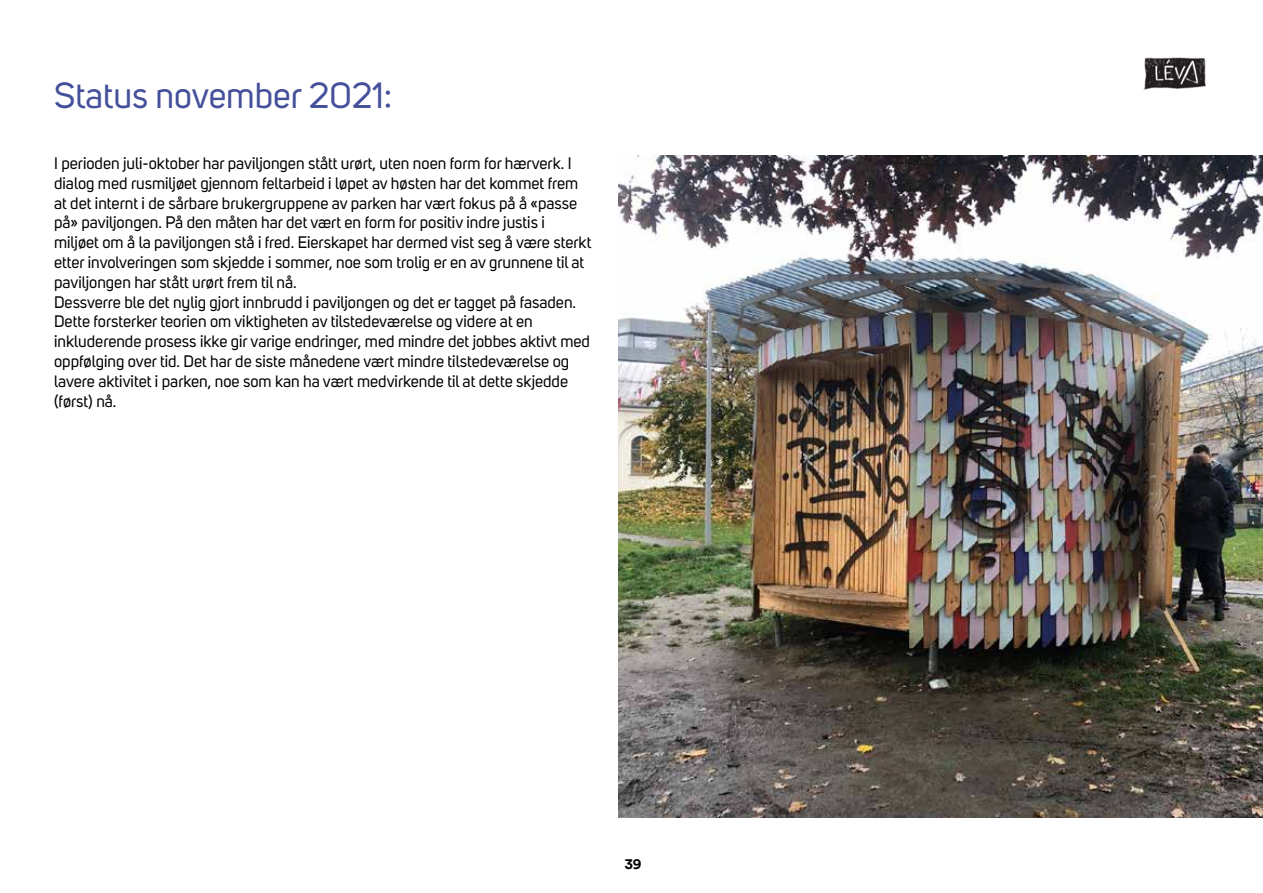
<style>
.page{position:relative;width:1263px;height:893px;background:#fff}
.page>*{position:absolute;margin:0;border:0;box-sizing:border-box;transform-origin:0 0}
.t1{font:36px "Uni Sans";color:#45509b}
.t2{font:16.5px/19.8px "Uni Sans";color:#000}
.t3{font:700 15px "Circular Pro";color:#000}
</style>
<div class="page">
<img style="left:1143px;top:57px;width:63px;height:33px">
<img style="left:619px;top:156px;width:644px;height:662px">
<h1 class="t1" style="left:54px;top:75px;width:340px">Status november 2021:</h1>
<p class="t2" style="left:54px;top:153px;width:539px">I perioden juli-oktober har paviljongen stått urørt, uten noen form for hærverk. I dialog med rusmiljøet gjennom feltarbeid i løpet av høsten har det kommet frem at det internt i de sårbare brukergruppene av parken har vært fokus på å «passe på» paviljongen. På den måten har det vært en form for positiv indre justis i miljøet om å la paviljongen stå i fred. Eierskapet har dermed vist seg å være sterkt etter involveringen som skjedde i sommer, noe som trolig er en av grunnene til at paviljongen har stått urørt frem til nå.<br>Dessverre ble det nylig gjort innbrudd i paviljongen og det er tagget på fasaden.<br>Dette forsterker teorien om viktigheten av tilstedeværelse og videre at en inkluderende prosess ikke gir varige endringer, med mindre det jobbes aktivt med oppfølging over tid. Det har de siste månedene vært mindre tilstedeværelse og lavere aktivitet i parken, noe som kan ha vært medvirkende til at dette skjedde (først) nå.</p>
<p class="t3" style="left:625px;top:853px;width:18px">39</p>
</div>
